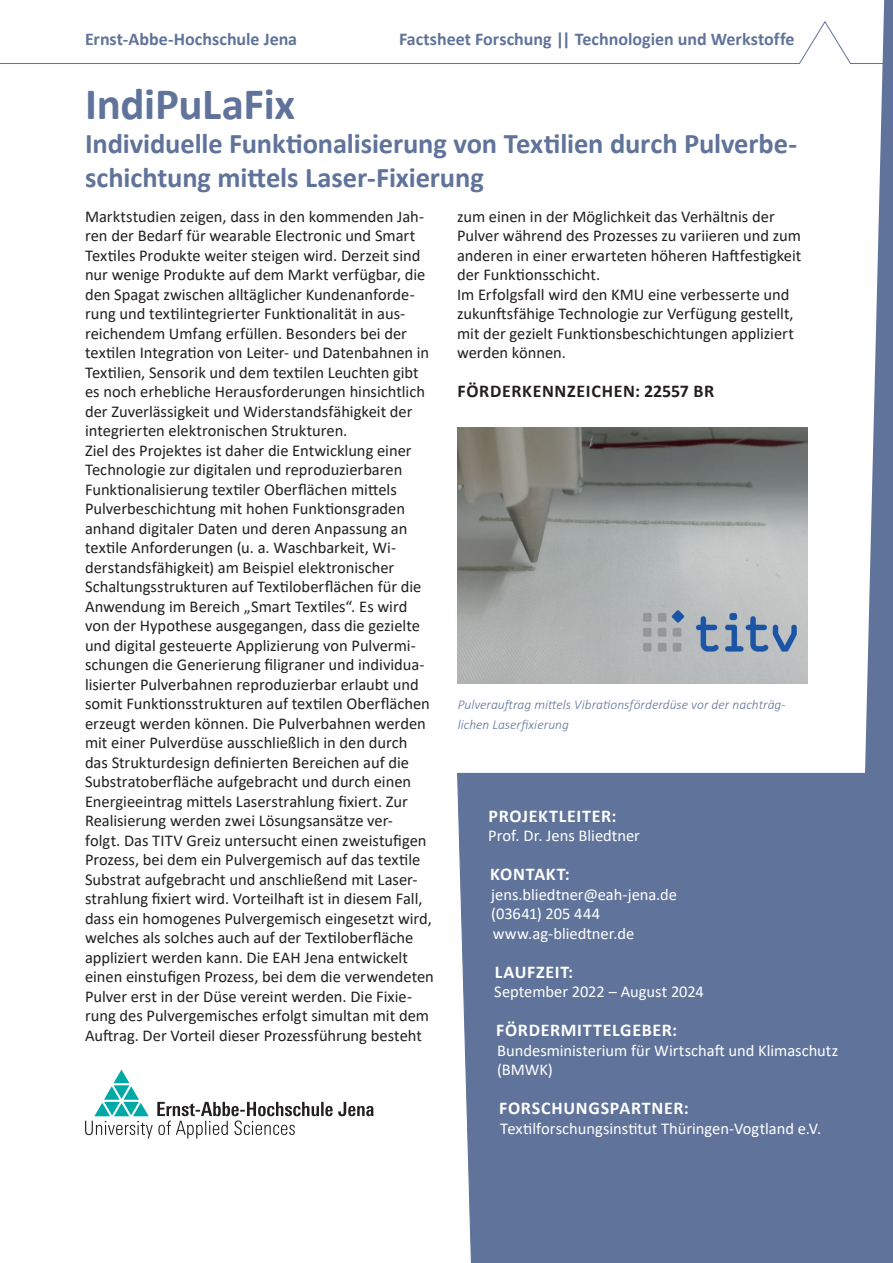
<style>
.page{position:relative;width:893px;height:1263px;background:#fff}
.page>*{position:absolute;margin:0;border:0;box-sizing:border-box;transform-origin:0 0}
.t1{font:700 45px "Calibri";letter-spacing:-.01em;color:#60739a}
.t2{font:700 28.5px/34.2px "Calibri";letter-spacing:-.005em;color:#60739a}
.t3{font:700 18px "Calibri";color:#60739a}
.t4{font:700 18px "Calibri";letter-spacing:.04em;color:#fff}
.t5{font:700 18px "Calibri";letter-spacing:.035em;color:#231f20}
.t6{font:16.5px/19.5px "Calibri";letter-spacing:-.005em;color:#231f20}
.t7{font:16.5px/19.5px "Calibri";letter-spacing:-.005em;color:#fff}
.t8{font:italic 300 13.5px/19.5px "Calibri";color:#60739a}
</style>
<div class="page">
<svg style="left:0;top:21px;width:853px;height:43px"></svg>
<svg style="left:853px;top:0;width:40px;height:772px"></svg>
<div style="left:457px;top:772px;width:436px;height:491px;background:#60739a"></div>
<svg style="left:85px;top:1069px;width:288px;height:69px"></svg>
<img style="left:457px;top:427px;width:351px;height:257px">
<p class="t3" style="left:85px;top:27px;width:214px">Ernst-Abbe-Hochschule Jena</p>
<p class="t3" style="left:399px;top:27px;width:397px">Factsheet Forschung || Technologien und Werkstoffe</p>
<h1 class="t1" style="left:85px;top:72px;width:211px">IndiPuLaFix</h1>
<h2 class="t2" style="left:85px;top:126px;width:714px">Individuelle Funktionalisierung von Textilien durch Pulverbe&shy;schichtung mittels Laser-Fixierung</h2>
<p class="t6" style="left:457px;top:206px;width:346px">zum einen in der Möglichkeit das Verhältnis der Pulver während des Prozesses zu variieren und zum anderen in einer erwarteten höheren Haftfestigkeit der Funktionsschicht.<br>Im Erfolgsfall wird den KMU eine verbesserte und zukunftsfähige Technologie zur Verfügung gestellt, mit der gezielt Funktionsbeschichtungen appliziert werden können.</p>
<p class="t5" style="left:457px;top:378px;width:258px">FÖRDERKENNZEICHEN: 22557 BR</p>
<p class="t6" style="left:85px;top:206px;width:350px">Marktstudien zeigen, dass in den kommenden Jah&shy;ren der Bedarf für wearable Electronic und Smart Textiles Produkte weiter steigen wird. Derzeit sind nur wenige Produkte auf dem Markt verfügbar, die den Spagat zwischen alltäglicher Kundenanforde&shy;rung und textilintegrierter Funktionalität in aus&shy;reichendem Umfang erfüllen. Besonders bei der textilen Integration von Leiter- und Datenbahnen in Textilien, Sensorik und dem textilen Leuchten gibt es noch erhebliche Herausforderungen hinsichtlich der Zuverlässigkeit und Widerstandsfähigkeit der integrierten elektronischen Strukturen.<br>Ziel des Projektes ist daher die Entwicklung einer Technologie zur digitalen und reproduzierbaren Funktionalisierung textiler Oberflächen mittels Pulverbeschichtung mit hohen Funktionsgraden anhand digitaler Daten und deren Anpassung an textile Anforderungen (u. a. Waschbarkeit, Wi&shy;derstandsfähigkeit) am Beispiel elektronischer Schaltungsstrukturen auf Textiloberflächen für die Anwendung im Bereich „Smart Textiles“. Es wird von der Hypothese ausgegangen, dass die gezielte und digital gesteuerte Applizierung von Pulvermi&shy;schungen die Generierung filigraner und individua&shy;lisierter Pulverbahnen reproduzierbar erlaubt und somit Funktionsstrukturen auf textilen Oberflächen erzeugt werden können. Die Pulverbahnen werden mit einer Pulverdüse ausschließlich in den durch das Strukturdesign definierten Bereichen auf die Substratoberfläche aufgebracht und durch einen Energieeintrag mittels Laserstrahlung fixiert. Zur Realisierung werden zwei Lösungsansätze ver-<br>folgt. Das TITV Greiz untersucht einen zweistufigen Prozess, bei dem ein Pulvergemisch auf das textile Substrat aufgebracht und anschließend mit Laser&shy;strahlung fixiert wird. Vorteilhaft ist in diesem Fall, dass ein homogenes Pulvergemisch eingesetzt wird, welches als solches auch auf der Textiloberfläche appliziert werden kann. Die EAH Jena entwickelt einen einstufigen Prozess, bei dem die verwendeten Pulver erst in der Düse vereint werden. Die Fixie&shy;rung des Pulvergemisches erfolgt simultan mit dem Auftrag. Der Vorteil dieser Prozessführung besteht</p>
<p class="t8" style="left:458px;top:695px;width:330px">Pulverauftrag mittels Vibrationsförderdüse vor der nachträg&shy;lichen Laserfixierung</p>
<p class="t4" style="left:489px;top:803px;width:129px">PROJEKTLEITER:</p>
<p class="t7" style="left:488px;top:826px;width:153px">Prof. Dr. Jens Bliedtner</p>
<p class="t4" style="left:490px;top:862px;width:81px">KONTAKT:</p>
<p class="t7" style="left:491px;top:884px;width:187px">jens.bliedtner@eah-jena.de (03641) 205 444 www.ag-bliedtner.de</p>
<p class="t4" style="left:495px;top:959px;width:80px">LAUFZEIT:</p>
<p class="t7" style="left:494px;top:982px;width:211px">September 2022 – August 2024</p>
<p class="t4" style="left:496px;top:1018px;width:183px">FÖRDERMITTELGEBER:</p>
<p class="t7" style="left:497px;top:1040px;width:342px">Bundesministerium für Wirtschaft und Klimaschutz (BMWK)</p>
<p class="t4" style="left:499px;top:1096px;width:191px">FORSCHUNGSPARTNER:</p>
<p class="t7" style="left:500px;top:1118px;width:323px">Textilforschungsinstitut Thüringen-Vogtland e.V.</p>
</div>
